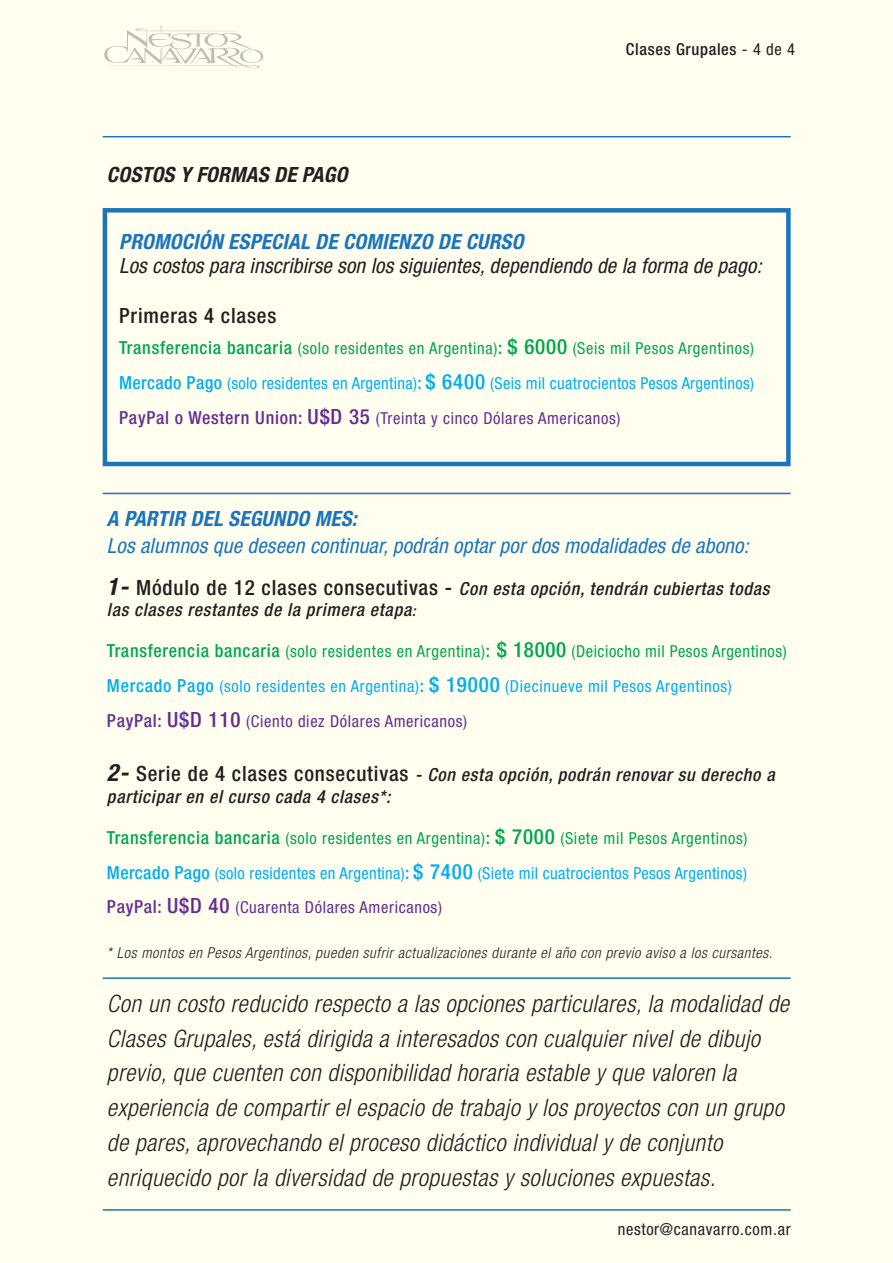
<style>
.page{position:relative;width:893px;height:1263px;background:#fffeef}
.page>*{position:absolute;margin:0;border:0;box-sizing:border-box;transform-origin:0 0}
.t1{font:italic 300 condensed 24px/34.8px "Helvetica Neue LT Pro";letter-spacing:.02em;color:#231f20}
.t2{font:italic condensed 21px "Helvetica Neue LT Pro";letter-spacing:.01em;color:#231f20}
.t3{font:italic condensed 21px "Helvetica Neue LT Pro";letter-spacing:.01em;color:#1c75bc}
.t4{font:italic 700 condensed 21px "Helvetica Neue LT Pro";letter-spacing:.01em;color:#1c75bc}
.t5{font:italic 700 condensed 21px "Helvetica Neue LT Pro";letter-spacing:.01em;color:#231f20}
.t6{font:500 condensed 21px "Helvetica Neue";letter-spacing:.04em;color:#231f20}
.t7{font:italic 500 condensed 18px/21.6px "Helvetica Neue LT Pro";letter-spacing:.04em;color:#231f20}
.t8{font:condensed 16.5px/34.8px "Helvetica Neue LT Pro";letter-spacing:.04em;color:#00aeef;text-align:justify}
.t9{font:condensed 16.5px "Helvetica Neue LT Pro";letter-spacing:.04em;color:#231f20}
.t10{font:500 condensed 16.5px "Helvetica Neue LT Pro";letter-spacing:.04em;color:#231f20}
.t11{font:italic 300 condensed 15px "Helvetica Neue LT Pro";letter-spacing:.04em;color:#231f20}
.s1{font-weight:400}
.s2{font-family:"Helvetica Neue";font-weight:500;font-size:18px;color:#00a651}
.s3{color:#00a651}
.s4{font-family:"Helvetica Neue";font-weight:500;font-size:21px;color:#00a651}
.s5{font-family:"Helvetica Neue";font-weight:500;font-size:18px}
.s6{font-family:"Helvetica Neue";font-weight:500;font-size:21px}
.s7{font-family:"Helvetica Neue";font-weight:500;font-size:18px;color:#662d91}
.s8{font-family:"Helvetica Neue";font-weight:500;font-size:21px;color:#662d91}
.s9{color:#662d91}
.s10{font-weight:700;font-size:24px}
.s11{font-family:"Helvetica Neue";font-style:normal;font-size:21px}
.s12{font-size:15px}
</style>
<div class="page">
<svg style="left:104px;top:26px;width:159px;height:42px"></svg>
<hr style="left:103px;top:1209px;width:688px;height:2px;background:#1c75bc">
<hr style="left:103px;top:977px;width:688px;height:2px;background:#1c75bc">
<hr style="left:103px;top:136px;width:688px;height:1px;background:#1c75bc">
<hr style="left:103px;top:493px;width:688px;height:1px;background:#1c75bc">
<svg style="left:103px;top:208px;width:688px;height:258px"></svg>
<p class="t5" style="left:107px;top:162px;width:242px">COSTOS Y FORMAS DE PAGO</p>
<p class="t10" style="left:626px;top:40px;width:171px">Clases Grupales <span class="s1">- 4 de 4</span></p>
<p class="t4" style="left:119px;top:229px;width:406px">PROMOCIÓN ESPECIAL DE COMIENZO DE CURSO</p>
<p class="t2" style="left:119px;top:254px;width:644px">Los costos para inscribirse son los siguientes, dependiendo de la forma de pago:</p>
<p class="t6" style="left:119px;top:303px;width:159px">Primeras 4 clases</p>
<p class="t8" style="left:119px;top:331px;width:636px"><span class="s2">Transferencia bancaria</span> <span class="s3">(solo residentes en Argentina)</span><span class="s2">:</span> <span class="s4">$ 6000</span> <span class="s3">(Seis mil Pesos Argentinos)<br></span><span class="s5">Mercado Pago</span> (solo residentes en Argentina)<span class="s5">:</span> <span class="s6">$ 6400</span> (Seis mil cuatrocientos Pesos Argentinos)<br><span class="s7">PayPal o Western Union:</span> <span class="s8">U$D 35</span> <span class="s9">(Treinta y cinco Dólares Americanos)</span></p>
<p class="t4" style="left:107px;top:506px;width:252px">A PARTIR DEL SEGUNDO MES:</p>
<p class="t3" style="left:107px;top:533px;width:643px">Los alumnos que deseen continuar, podrán optar por dos modalidades de abono:</p>
<p class="t7" style="left:107px;top:578px;width:664px"><span class="s10">1-</span> <span class="s11">Módulo de 12 clases consecutivas -</span> Con esta opción, tendrán cubiertas todas las clases restantes de la primera etapa<span class="s12">:</span></p>
<p class="t8" style="left:107px;top:634px;width:681px;text-align:left"><span class="s2">Transferencia bancaria</span> <span class="s3">(solo residentes en Argentina)</span><span class="s2">:</span> <span class="s4">$ 18000</span> <span class="s3">(Deiciocho mil Pesos Argentinos)<br></span><span class="s5">Mercado Pago</span> (solo residentes en Argentina)<span class="s5">:</span> <span class="s6">$ 19000</span> (Diecinueve mil Pesos Argentinos)<br><span class="s7">PayPal:</span> <span class="s8">U$D 110</span> <span class="s9">(Ciento diez Dólares Americanos)</span></p>
<p class="t7" style="left:107px;top:764px;width:669px"><span class="s10">2-</span> <span class="s11">Serie de 4 clases consecutivas</span> - Con esta opción, podrán renovar su derecho a participar en el curso cada 4 clases*:</p>
<p class="t8" style="left:107px;top:820px;width:642px"><span class="s2">Transferencia bancaria</span> <span class="s3">(solo residentes en Argentina)</span><span class="s2">:</span> <span class="s4">$ 7000</span> <span class="s3">(Siete mil Pesos Argentinos)<br></span><span class="s5">Mercado Pago</span> (solo residentes en Argentina)<span class="s5">:</span> <span class="s6">$ 7400</span> (Siete mil cuatrocientos Pesos Argentinos)<br><span class="s7">PayPal:</span> <span class="s8">U$D 40</span> <span class="s9">(Cuarenta Dólares Americanos)</span></p>
<p class="t11" style="left:107px;top:944px;width:667px">* Los montos en Pesos Argentinos, pueden sufrir actualizaciones durante el año con previo aviso a los cursantes.</p>
<p class="t1" style="left:107px;top:986px;width:684px">Con un costo reducido respecto a las opciones particulares, la modalidad de Clases Grupales, está dirigida a interesados con cualquier nivel de dibujo previo, que cuenten con disponibilidad horaria estable y que valoren la experiencia de compartir el espacio de trabajo y los proyectos con un grupo de pares, aprovechando el proceso didáctico individual y de conjunto enriquecido por la diversidad de propuestas y soluciones expuestas.</p>
<p class="t9" style="left:618px;top:1219px;width:174px">nestor@canavarro.com.ar</p>
</div>
